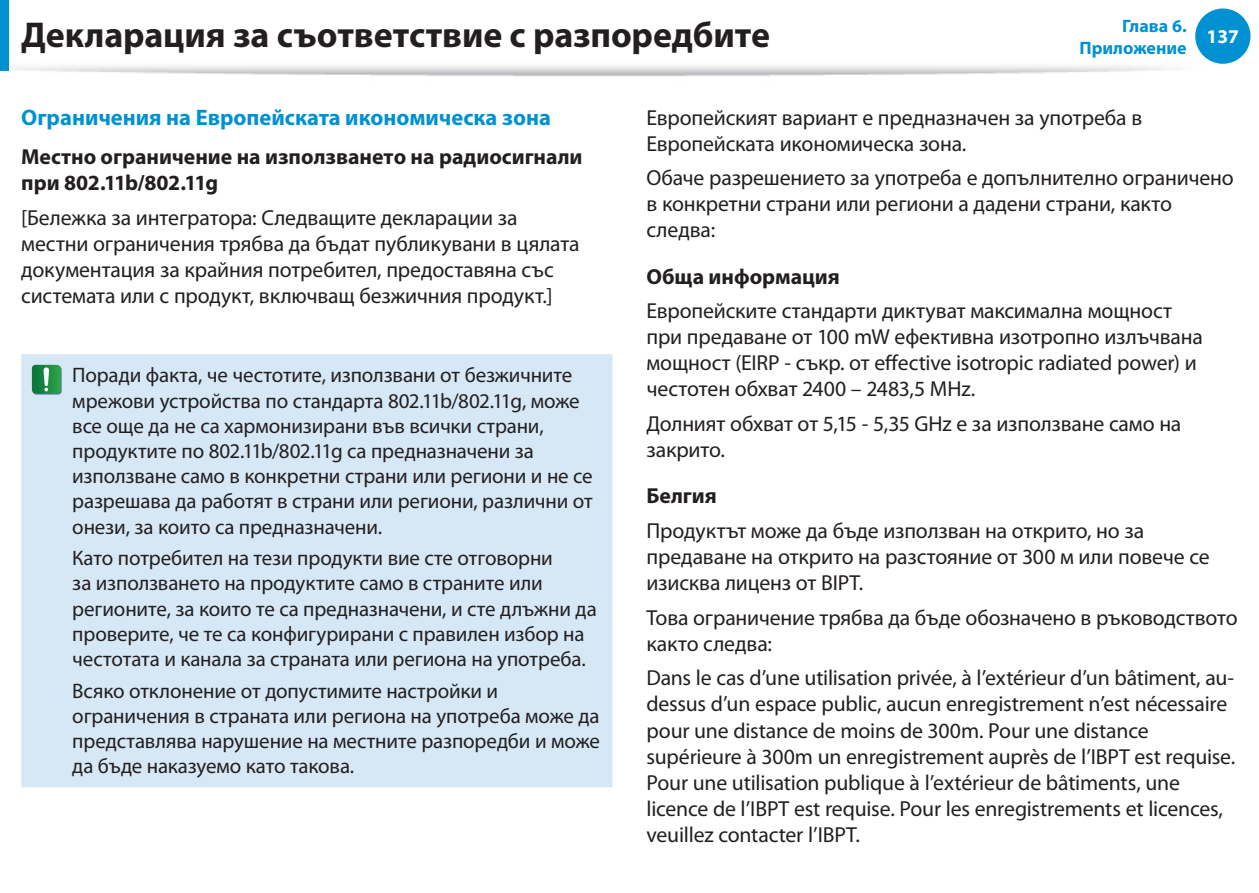
<style>
.page{position:relative;width:1259px;height:893px;background:#fff}
.page>*{position:absolute;margin:0;border:0;box-sizing:border-box;transform-origin:0 0}
.t1{font:700 36px "Myriad Pro";letter-spacing:-.005em;color:#231f20}
.t2{font:700 22.5px "Myriad Pro";color:#0091d3}
.t3{font:21.75px/26.1px "Myriad Pro";letter-spacing:-.01em;color:#231f20}
.t4{font:700 21.75px/26.1px "Myriad Pro";color:#231f20}
.t5{font:21px/25.2px "Myriad Pro";letter-spacing:-.005em;color:#231f20}
.t6{font:700 19.5px "Myriad Pro";color:#fff}
.t7{font:700 18px/21.6px "Myriad Pro";color:#0091d3;text-align:right}
</style>
<div class="page">
<img style="left:0;top:22px;width:1214px;height:55px">
<div style="left:1195px;top:9px;width:55px;height:55px;background:#0091d3;border-radius:50%"></div>
<div style="left:0;top:0;width:9px;height:70px;background:#0091d3"></div>
<div style="left:21px;top:354px;width:591px;height:433px;background:#d6e8f6"></div>
<svg style="left:33px;top:366px;width:29px;height:29px"></svg>
<svg style="left:32px;top:365px;width:29px;height:28px"></svg>
<h1 class="t1" style="left:21px;top:12px;width:750px">Декларация за съответствие с разпоредбите</h1>
<p class="t7" style="left:1079px;top:15px;width:109px">Глава 6.<br>Приложение</p>
<p class="t6" style="left:1206px;top:23px;width:34px">137</p>
<p class="t2" style="left:21px;top:103px;width:531px">Ограничения на Европейската икономическа зона</p>
<p class="t4" style="left:21px;top:143px;width:563px">Местно ограничение на използването на радиосигнали при 802.11b/802.11g</p>
<p class="t3" style="left:21px;top:204px;width:560px">[Бележка за интегратора: Следващите декларации за местни ограничения трябва да бъдат публикувани в цялата документация за крайния потребител, предоставяна със системата или с продукт, включващ безжичния продукт.]</p>
<p class="t5" style="left:72px;top:362px;width:522px">Поради факта, че честотите, използвани от безжичните мрежови устройства по стандарта 802.11b/802.11g, може все още да не са хармонизирани във всички страни, продуктите по 802.11b/802.11g са предназначени за използване само в конкретни страни или региони и не се разрешава да работят в страни или региони, различни от онези, за които са предназначени.</p>
<p class="t5" style="left:72px;top:545px;width:526px">Като потребител на тези продукти вие сте отговорни<br>за използването на продуктите само в страните или регионите, за които те са предназначени, и сте длъжни да проверите, че те са конфигурирани с правилен избор на честотата и канала за страната или региона на употреба.</p>
<p class="t5" style="left:72px;top:678px;width:529px">Всяко отклонение от допустимите настройки и ограничения в страната или региона на употреба може да представлява нарушение на местните разпоредби и може да бъде наказуемо като такова.</p>
<p class="t3" style="left:646px;top:104px;width:497px">Европейският вариант е предназначен за употреба в<br>Европейската икономическа зона.</p>
<p class="t3" style="left:646px;top:165px;width:589px">Обаче разрешението за употреба е допълнително ограничено в конкретни страни или региони а дадени страни, както следва:</p>
<p class="t4" style="left:646px;top:262px;width:195px">Обща информация</p>
<p class="t3" style="left:646px;top:297px;width:558px">Европейските стандарти диктуват максимална мощност при предаване от 100 mW ефективна изотропно излъчвана мощност (EIRP - съкр. от effective isotropic radiated power) и честотен обхват 2400 – 2483,5 MHz.</p>
<p class="t3" style="left:646px;top:410px;width:536px">Долният обхват от 5,15 - 5,35 GHz е за използване само на закрито.</p>
<p class="t4" style="left:646px;top:482px;width:72px">Белгия</p>
<p class="t3" style="left:646px;top:517px;width:564px">Продуктът може да бъде използван на открито, но за предаване на открито на разстояние от 300 м или повече се изисква лиценз от BIPT.</p>
<p class="t3" style="left:646px;top:604px;width:593px">Това ограничение трябва да бъде обозначено в ръководството както следва:</p>
<p class="t3" style="left:646px;top:665px;width:590px">Dans le cas d’une utilisation privée, à l’extérieur d’un bâtiment, au&shy;dessus d’un espace public, aucun enregistrement n’est nécessaire pour une distance de moins de 300m. Pour une distance supérieure à 300m un enregistrement auprès de l’IBPT est requise.<br>Pour une utilisation publique à l’extérieur de bâtiments, une licence de l’IBPT est requise. Pour les enregistrements et licences, veuillez contacter l’IBPT.</p>
</div>
